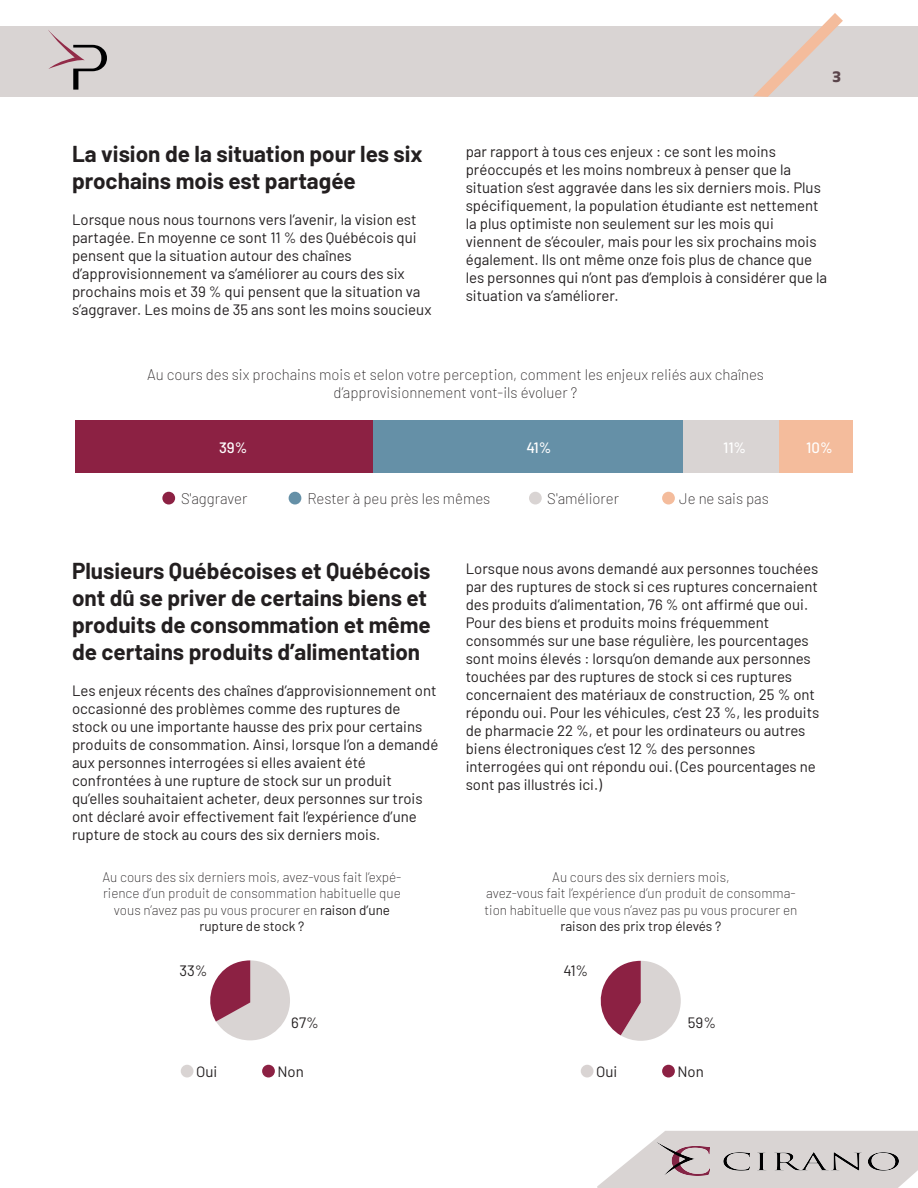
<style>
.page{position:relative;width:918px;height:1188px;background:#fff}
.page>*{position:absolute;margin:0;border:0;box-sizing:border-box;transform-origin:0 0}
.t1{font:700 22.5px/27px "Barlow";color:#231f20}
.t2{font:700 16.5px "Anek Devanagari";color:#5a444a}
.t3{font:15px/18px "Barlow";color:#231f20}
.t4{font:200 15px/18px "Barlow";color:#231f20;text-align:center}
.t5{font:500 15px "Barlow";color:#fff}
.t6{font:200 13.5px/16.2px "Barlow";color:#231f20;text-align:center}
.t7{font:13.5px "Barlow";color:#231f20}
.s1{font-weight:400}
</style>
<div class="page">
<div style="left:0;top:26px;width:918px;height:71px;background:#d9d4d3"></div>
<svg style="left:753px;top:13px;width:90px;height:84px"></svg>
<svg style="left:48px;top:30px;width:59px;height:60px"></svg>
<svg style="left:597px;top:1131px;width:321px;height:57px"></svg>
<img style="left:656px;top:1141px;width:243px;height:35px">
<div style="left:76px;top:420px;width:298px;height:52px;background:#8c2143"></div>
<div style="left:374px;top:420px;width:310px;height:52px;background:#6590a7"></div>
<div style="left:684px;top:420px;width:96px;height:52px;background:#d9d4d3"></div>
<div style="left:780px;top:420px;width:73px;height:52px;background:#f4bc9c"></div>
<div style="left:662px;top:492px;width:13px;height:13px;background:#f4bc9c;border-radius:50%"></div>
<div style="left:289px;top:492px;width:12px;height:12px;background:#6590a7;border-radius:50%"></div>
<div style="left:162px;top:492px;width:13px;height:12px;background:#8c2143;border-radius:50%"></div>
<div style="left:181px;top:1065px;width:13px;height:12px;background:#d9d4d3;border-radius:50%"></div>
<div style="left:262px;top:1065px;width:13px;height:12px;background:#8c2143;border-radius:50%"></div>
<div style="left:581px;top:1065px;width:12px;height:12px;background:#d9d4d3;border-radius:50%"></div>
<div style="left:662px;top:1065px;width:13px;height:12px;background:#8c2143;border-radius:50%"></div>
<div style="left:529px;top:492px;width:13px;height:12px;background:#d9d4d3;border-radius:50%"></div>
<svg style="left:210px;top:960px;width:80px;height:80px"></svg>
<svg style="left:600px;top:961px;width:81px;height:80px"></svg>
<h1 class="t1" style="left:72px;top:139px;width:352px">La vision de la situation pour les six prochains mois est partagée</h1>
<p class="t3" style="left:72px;top:210px;width:361px">Lorsque nous nous tournons vers l’avenir, la vision est partagée. En moyenne ce sont 11 % des Québécois qui pensent que la situation autour des chaînes d’approvisionnement va s’améliorer au cours des six prochains mois et 39 % qui pensent que la situation va s’aggraver. Les moins de 35 ans sont les moins soucieux</p>
<p class="t2" style="left:832px;top:66px;width:10px">3</p>
<p class="t3" style="left:466px;top:141px;width:363px">par rapport à tous ces enjeux : ce sont les moins préoccupés et les moins nombreux à penser que la situation s’est aggravée dans les six derniers mois. Plus spécifiquement, la population étudiante est nettement la plus optimiste non seulement sur les mois qui viennent de s’écouler, mais pour les six prochains mois également. Ils ont même onze fois plus de chance que les personnes qui n’ont pas d’emplois à considérer que la situation va s’améliorer.</p>
<p class="t4" style="left:147px;top:365px;width:618px">Au cours des six prochains mois et selon votre perception, comment les enjeux reliés aux chaînes d’approvisionnement vont-ils évoluer ?</p>
<p class="t5" style="left:219px;top:437px;width:30px">39%</p>
<p class="t5" style="left:526px;top:437px;width:27px">41%</p>
<p class="t5" style="left:723px;top:437px;width:25px">11%</p>
<p class="t5" style="left:806px;top:437px;width:28px">10%</p>
<p class="t4" style="left:181px;top:488px;width:68px">S'aggraver</p>
<p class="t4" style="left:308px;top:488px;width:184px">Rester à peu près les mêmes</p>
<p class="t4" style="left:547px;top:488px;width:73px">S'améliorer</p>
<p class="t4" style="left:679px;top:488px;width:91px">Je ne sais pas</p>
<h1 class="t1" style="left:72px;top:556px;width:360px">Plusieurs Québécoises et Québécois ont dû se priver de certains biens et produits de consommation et même de certains produits d’alimentation</h1>
<p class="t3" style="left:72px;top:681px;width:368px">Les enjeux récents des chaînes d’approvisionnement ont occasionné des problèmes comme des ruptures de stock ou une importante hausse des prix pour certains produits de consommation. Ainsi, lorsque l’on a demandé aux personnes interrogées si elles avaient été confrontées à une rupture de stock sur un produit qu’elles souhaitaient acheter, deux personnes sur trois ont déclaré avoir effectivement fait l’expérience d’une rupture de stock au cours des six derniers mois.</p>
<p class="t3" style="left:466px;top:559px;width:355px">Lorsque nous avons demandé aux personnes touchées par des ruptures de stock si ces ruptures concernaient des produits d’alimentation, 76 % ont affirmé que oui.<br>Pour des biens et produits moins fréquemment consommés sur une base régulière, les pourcentages sont moins élevés : lorsqu’on demande aux personnes touchées par des ruptures de stock si ces ruptures concernaient des matériaux de construction, 25 % ont répondu oui. Pour les véhicules, c’est 23 %, les produits de pharmacie 22 %, et pour les ordinateurs ou autres biens électroniques c’est 12 % des personnes interrogées qui ont répondu oui. (Ces pourcentages ne sont pas illustrés ici.)</p>
<p class="t6" style="left:103px;top:868px;width:300px">Au cours des six derniers mois, avez-vous fait l’expé&shy;rience d’un produit de consommation habituelle que vous n’avez pas pu vous procurer en <span class="s1">raison d’une rupture de stock ?</span></p>
<p class="t6" style="left:484px;top:868px;width:314px">Au cours des six derniers mois,<br>avez-vous fait l’expérience d’un produit de consomma&shy;tion habituelle que vous n’avez pas pu vous procurer en</p>
<p class="t7" style="left:560px;top:916px;width:162px">raison des prix trop élevés ?</p>
<p class="t3" style="left:179px;top:960px;width:30px">33%</p>
<p class="t3" style="left:564px;top:960px;width:26px">41%</p>
<p class="t3" style="left:291px;top:1013px;width:29px">67%</p>
<p class="t3" style="left:688px;top:1013px;width:30px">59%</p>
<p class="t3" style="left:196px;top:1062px;width:23px">Oui</p>
<p class="t3" style="left:277px;top:1062px;width:28px">Non</p>
<p class="t3" style="left:596px;top:1062px;width:23px">Oui</p>
<p class="t3" style="left:677px;top:1062px;width:28px">Non</p>
</div>
